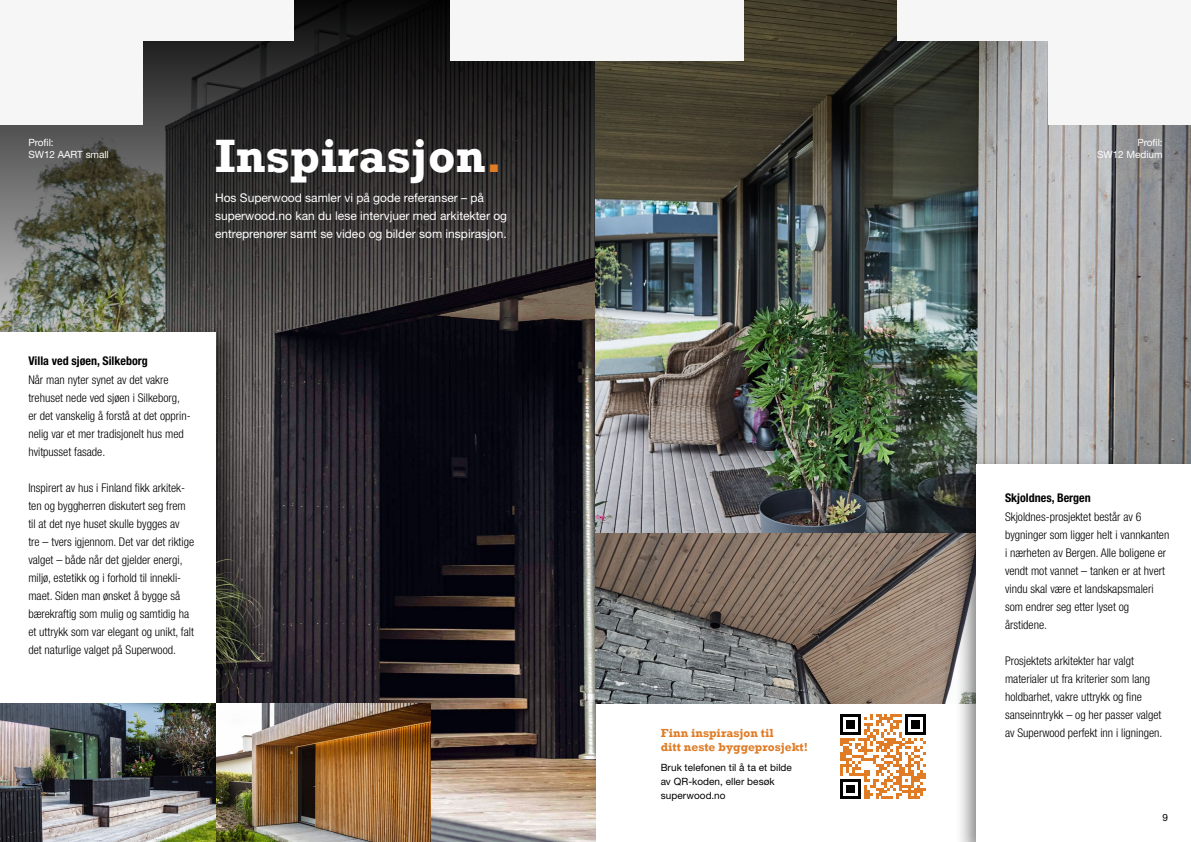
<style>
.page{position:relative;width:1191px;height:842px;background:#fff}
.page>*{position:absolute;margin:0;border:0;box-sizing:border-box;transform-origin:0 0}
.t1{font:700 48px "Rockwell";color:#fff}
.t2{font:300 condensed 12px/18px "Helvetica Neue LT Std";color:#000}
.t3{font:12px/18px "Helvetica Neue LT Std";color:#fff}
.t4{font:700 12px/14.4px "Rockwell";color:#e07c26}
.t5{font:700 condensed 12px "Helvetica Neue LT Std";color:#000}
.t6{font:10px/14px "Helvetica Neue LT Std";letter-spacing:.005em;color:#000}
.t7{font:10px/12px "Helvetica Neue LT Std";letter-spacing:-.005em;color:#fff}
.s1{color:#e07c26}
</style>
<div class="page">
<img style="left:239px;top:421px;width:356px;height:421px">
<svg style="left:0;top:0;width:595px;height:421px;background:#323130"></svg>
<img style="left:595px;top:0;width:596px;height:533px">
<img style="left:595px;top:533px;width:359px;height:170px">
<div style="left:0;top:322px;width:239px;height:520px;background:#000;opacity:.49"></div>
<div style="left:0;top:332px;width:215px;height:510px;background:#fff"></div>
<img style="left:0;top:703px;width:430px;height:139px">
<div style="left:954px;top:456px;width:237px;height:386px;background:#000;opacity:.49"></div>
<div style="left:976px;top:465px;width:215px;height:377px;background:#fff"></div>
<svg style="left:840px;top:714px;width:85px;height:85px"></svg>
<div style="left:0;top:0;width:143px;height:125px;background:#f6f6f6"></div>
<div style="left:1048px;top:0;width:143px;height:125px;background:#f6f6f6"></div>
<div style="left:137px;top:0;width:157px;height:41px;background:#f6f6f6"></div>
<div style="left:897px;top:0;width:157px;height:41px;background:#f6f6f6"></div>
<div style="left:450px;top:0;width:294px;height:60px;background:#f6f6f6"></div>
<p class="t7" style="left:28px;top:136px;width:82px">Profil:<br>SW12 AART small</p>
<p class="t7" style="left:1097px;top:136px;width:67px;text-align:right">Profil:<br>SW12 Medium</p>
<h1 class="t1" style="left:215px;top:127px;width:289px">Inspirasjon<span class="s1">.</span></h1>
<p class="t3" style="left:215px;top:189px;width:294px">Hos Superwood samler vi på gode referanser – på superwood.no kan du lese intervjuer med arkitekter og entreprenører samt se video og bilder som inspirasjon.</p>
<p class="t5" style="left:28px;top:353px;width:121px">Villa ved sjøen, Silkeborg</p>
<p class="t2" style="left:28px;top:370px;width:164px">Når man nyter synet av det vakre trehuset nede ved sjøen i Silkeborg, er det vanskelig å forstå at det opprin&shy;nelig var et mer tradisjonelt hus med hvitpusset fasade.</p>
<p class="t2" style="left:28px;top:478px;width:167px">Inspirert av hus i Finland fikk arkitek&shy;ten og byggherren diskutert seg frem til at det nye huset skulle bygges av<br>tre – tvers igjennom. Det var det riktige valget – både når det gjelder energi, miljø, estetikk og i forhold til innekli&shy;maet. Siden man ønsket å bygge så bærekraftig som mulig og samtidig ha et uttrykk som var elegant og unikt, falt det naturlige valget på Superwood.</p>
<p class="t4" style="left:660px;top:726px;width:149px">Finn inspirasjon til<br>ditt neste byggeprosjekt!</p>
<p class="t6" style="left:660px;top:761px;width:133px">Bruk telefonen til å ta et bilde av QR-koden, eller besøk superwood.no</p>
<p class="t5" style="left:1005px;top:490px;width:87px">Skjoldnes, Bergen</p>
<p class="t2" style="left:1005px;top:508px;width:166px">Skjoldnes-prosjektet består av 6 bygninger som ligger helt i vannkanten i nærheten av Bergen. Alle boligene er vendt mot vannet – tanken er at hvert vindu skal være et landskapsmaleri som endrer seg etter lyset og årstidene.</p>
<p class="t2" style="left:1005px;top:652px;width:159px">Prosjektets arkitekter har valgt materialer ut fra kriterier som lang holdbarhet, vakre uttrykk og fine sanseinntrykk – og her passer valget av Superwood perfekt inn i ligningen.</p>
<p class="t6" style="left:1162px;top:810px;width:7px">9</p>
</div>
